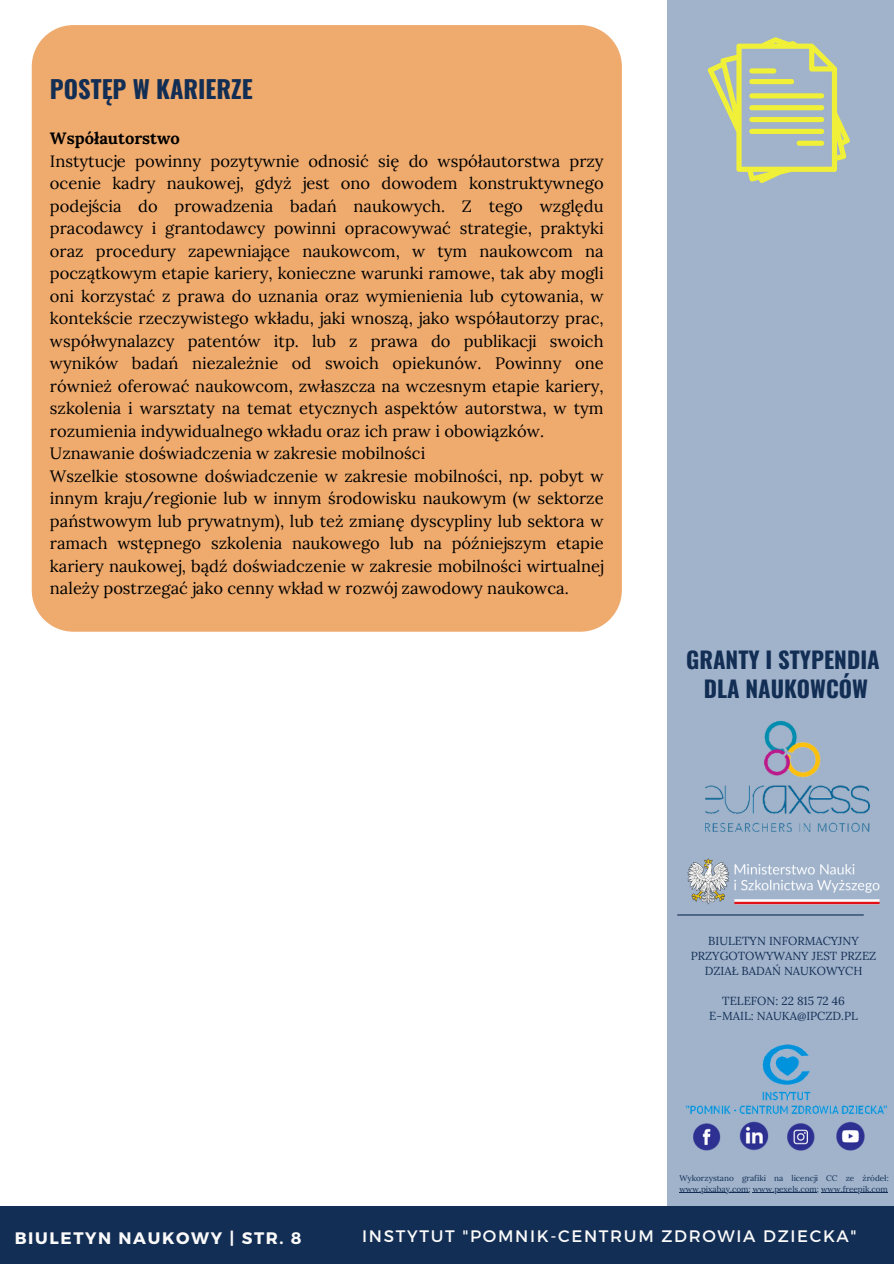
<style>
.page{position:relative;width:894px;height:1264px;background:#fff}
.page>*{position:absolute;margin:0;border:0;box-sizing:border-box;transform-origin:0 0}
.t1{font:700 24.45px "Oswald";color:#132e54}
.t2{font:700 22.65px/28.3px "Oswald";color:#132e54;text-align:center}
.t3{font:16.65px "Montserrat";letter-spacing:.1em;color:#fafafa}
.t4{font:700 16.65px "Montserrat";letter-spacing:.1em;color:#fafafa}
.t5{font:16.5px/22.5px "Lora";color:#000}
.t6{font:11.7px/14.9px "Lora";color:#132e54;text-align:center}
.t7{font:8.1px "Lora";color:#132e54}
.s1{font-weight:700}
</style>
<div class="page">
<div style="left:667px;top:0;width:226px;height:1214px;background:#a0b3cb"></div>
<div style="left:0;top:1206px;width:893px;height:57px;background:#132e54"></div>
<hr style="left:677px;top:914px;width:186px;height:1px;background:#132e54">
<img style="left:686px;top:1044px;width:201px;height:70px">
<img style="left:693px;top:1123px;width:28px;height:28px">
<img style="left:739px;top:1121px;width:30px;height:30px">
<img style="left:787px;top:1123px;width:28px;height:28px">
<img style="left:836px;top:1121px;width:29px;height:30px">
<img style="left:705px;top:720px;width:164px;height:111px">
<img style="left:687px;top:858px;width:193px;height:47px">
<hr style="left:679px;top:1192px;width:69px;height:1px;background:#132e54">
<hr style="left:752px;top:1192px;width:64px;height:1px;background:#132e54">
<hr style="left:820px;top:1192px;width:67px;height:1px;background:#132e54">
<div style="left:32px;top:25px;width:589px;height:606px;background:#efaa6d"></div>
<svg style="left:707px;top:37px;width:142px;height:146px"></svg>
<h2 class="t1" style="left:50px;top:70px;width:204px">POSTĘP W KARIERZE</h2>
<h3 class="t5" style="left:50px;top:127px;width:555px"><span class="s1">Współautorstwo<br></span>Instytucje powinny pozytywnie odnosić się do współautorstwa przy ocenie kadry naukowej, gdyż jest ono dowodem konstruktywnego podejścia do prowadzenia badań naukowych. Z tego względu pracodawcy i grantodawcy powinni opracowywać strategie, praktyki oraz procedury zapewniające naukowcom, w tym naukowcom na początkowym etapie kariery, konieczne warunki ramowe, tak aby mogli oni korzystać z prawa do uznania oraz wymienienia lub cytowania, w kontekście rzeczywistego wkładu, jaki wnoszą, jako współautorzy prac, współwynalazcy patentów itp. lub z prawa do publikacji swoich wyników badań niezależnie od swoich opiekunów. Powinny one również oferować naukowcom, zwłaszcza na wczesnym etapie kariery, szkolenia i warsztaty na temat etycznych aspektów autorstwa, w tym rozumienia indywidualnego wkładu oraz ich praw i obowiązków.<br>Uznawanie doświadczenia w zakresie mobilności<br>Wszelkie stosowne doświadczenie w zakresie mobilności, np. pobyt w innym kraju/regionie lub w innym środowisku naukowym (w sektorze państwowym lub prywatnym), lub też zmianę dyscypliny lub sektora w ramach wstępnego szkolenia naukowego lub na późniejszym etapie kariery naukowej, bądź doświadczenie w zakresie mobilności wirtualnej należy postrzegać jako cenny wkład w rozwój zawodowy naukowca.</h3>
<p class="t2" style="left:686px;top:645px;width:195px">GRANTY I STYPENDIA<br>DLA NAUKOWCÓW</p>
<p class="t6" style="left:690px;top:933px;width:187px">BIULETYN INFORMACYJNY<br>PRZYGOTOWYWANY JEST PRZEZ<br>DZIAŁ BADAŃ NAUKOWYCH</p>
<p class="t6" style="left:709px;top:992px;width:150px">TELEFON: 22 815 72 46<br>E-MAIL: NAUKA@IPCZD.PL</p>
<p class="t7" style="left:679px;top:1172px;width:211px">Wykorzystano grafiki na licencji CC ze źródeł:</p>
<h1 class="t7" style="left:679px;top:1183px;width:210px">www.pixabay.com; www.pexels.com; www.freepik.com</h1>
<p class="t4" style="left:15px;top:1227px;width:288px">BIULETYN NAUKOWY | STR. 8</p>
<p class="t3" style="left:362px;top:1224px;width:495px">INSTYTUT "POMNIK-CENTRUM ZDROWIA DZIECKA"</p>
</div>
